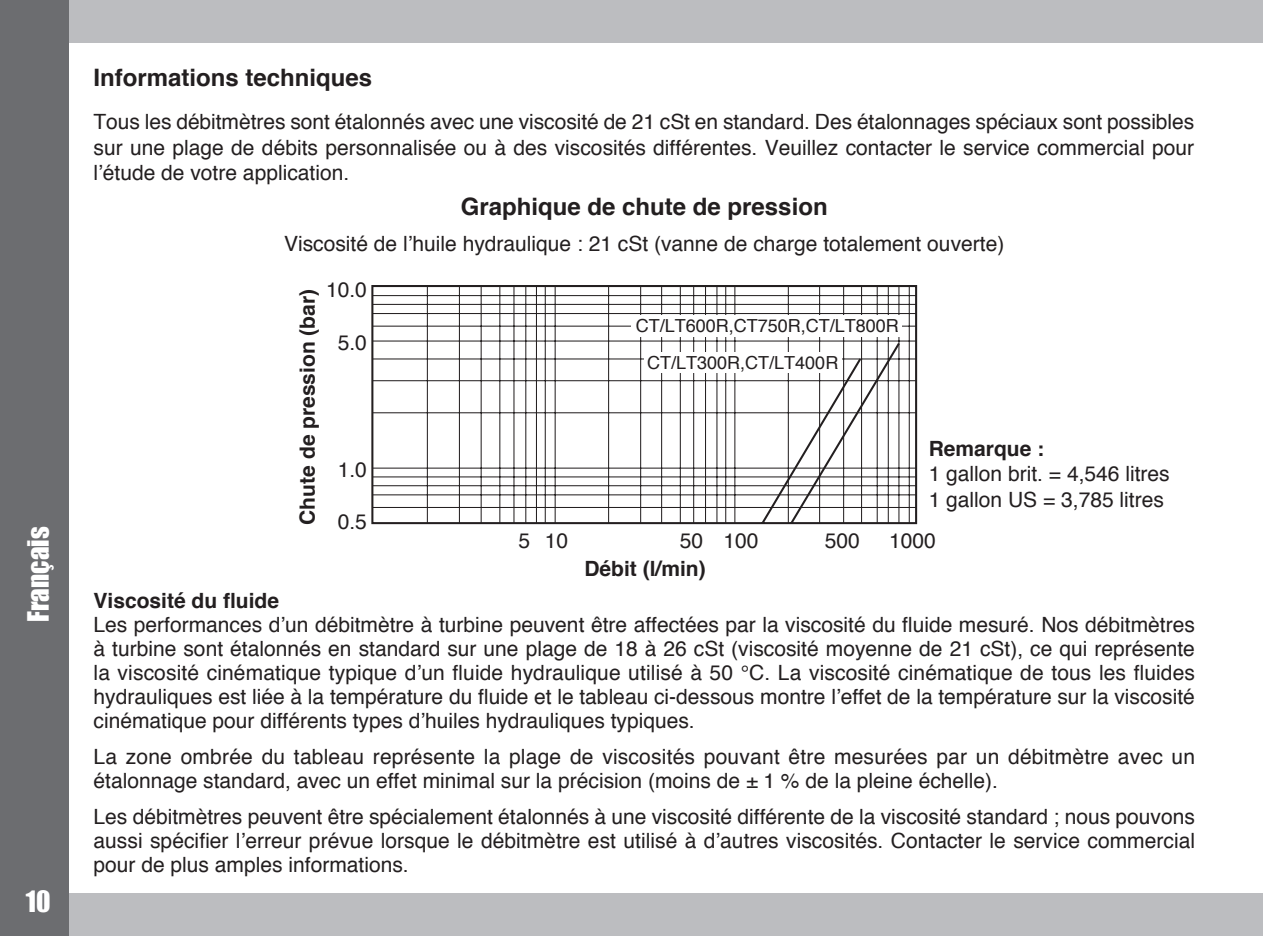
<style>
.page{position:relative;width:1263px;height:936px;background:#fff}
.page>*{position:absolute;margin:0;border:0;box-sizing:border-box;transform-origin:0 0}
.t1{font:27px "Impact";color:#fff}
.t2{font:700 24px "Helvetica";color:#231f20}
.t3{font:21px/24px "Helvetica";color:#231f20;text-align:justify}
.t4{font:700 21px "Helvetica";color:#231f20}
.t5{font:18px "Helvetica";color:#231f20}
</style>
<div class="page">
<div style="left:0;top:0;width:1263px;height:43px;background:#bcbdc0"></div>
<div style="left:0;top:893px;width:1263px;height:42px;background:#bcbdc0"></div>
<div style="left:0;top:0;width:68px;height:935px;background:#6c6d70"></div>
<svg style="left:371px;top:285px;width:546px;height:239px"></svg>
<div style="left:644px;top:352px;width:198px;height:21px;background:#fff"></div>
<div style="left:631px;top:315px;width:271px;height:21px;background:#fff"></div>
<p class="t1" style="left:17px;top:622px;width:97px;rotate:-90deg">Français</p>
<p class="t1" style="left:26px;top:880px;width:26px">10</p>
<p class="t2" style="left:94px;top:58px;width:280px">Informations techniques</p>
<p class="t3" style="left:94px;top:110px;width:1102px;line-height:25.2px">Tous les débitmètres sont étalonnés avec une viscosité de 21 cSt en standard. Des étalonnages spéciaux sont possibles sur une plage de débits personnalisée ou à des viscosités différentes. Veuillez contacter le service commercial pour l’étude de votre application.</p>
<p class="t2" style="left:461px;top:188px;width:368px">Graphique de chute de pression</p>
<p class="t3" style="left:284px;top:232px;width:722px">Viscosité de l’huile hydraulique : 21 cSt (vanne de charge totalement ouverte)</p>
<p class="t4" style="left:290px;top:524px;width:237px;rotate:-90deg">Chute de pression (bar)</p>
<p class="t3" style="left:326px;top:278px;width:42px">10.0</p>
<p class="t3" style="left:338px;top:331px;width:31px">5.0</p>
<p class="t3" style="left:338px;top:458px;width:31px">1.0</p>
<p class="t3" style="left:338px;top:510px;width:31px">0.5</p>
<p class="t5" style="left:636px;top:311px;width:265px">CT/LT600R,CT750R,CT/LT800R</p>
<p class="t5" style="left:647px;top:349px;width:193px">CT/LT300R,CT/LT400R</p>
<p class="t4" style="left:929px;top:432px;width:117px">Remarque :</p>
<p class="t3" style="left:929px;top:462px;width:243px;line-height:25.2px">1 gallon brit. = 4,546 litres<br>1 gallon US = 3,785 litres</p>
<p class="t3" style="left:519px;top:529px;width:51px">5 10</p>
<p class="t3" style="left:680px;top:529px;width:80px">50 100</p>
<p class="t3" style="left:825px;top:529px;width:37px">500</p>
<p class="t3" style="left:889px;top:529px;width:48px">1000</p>
<p class="t4" style="left:584px;top:551px;width:123px">Débit (l/min)</p>
<p class="t4" style="left:94px;top:583px;width:187px">Viscosité du fluide</p>
<p class="t3" style="left:94px;top:613px;width:1103px">Les performances d’un débitmètre à turbine peuvent être affectées par la viscosité du fluide mesuré. Nos débitmètres à turbine sont étalonnés en standard sur une plage de 18 à 26 cSt (viscosité moyenne de 21 cSt), ce qui représente la viscosité cinématique typique d’un fluide hydraulique utilisé à 50 °C. La viscosité cinématique de tous les fluides hydrauliques est liée à la température du fluide et le tableau ci-dessous montre l’effet de la température sur la viscosité cinématique pour différents types d’huiles hydrauliques typiques.</p>
<p class="t3" style="left:94px;top:745px;width:1103px">La zone ombrée du tableau représente la plage de viscosités pouvant être mesurées par un débitmètre avec un étalonnage standard, avec un effet minimal sur la précision (moins de ± 1 % de la pleine échelle).</p>
<p class="t3" style="left:94px;top:805px;width:1103px">Les débitmètres peuvent être spécialement étalonnés à une viscosité différente de la viscosité standard ; nous pouvons aussi spécifier l’erreur prévue lorsque le débitmètre est utilisé à d’autres viscosités. Contacter le service commercial pour de plus amples informations.</p>
</div>
